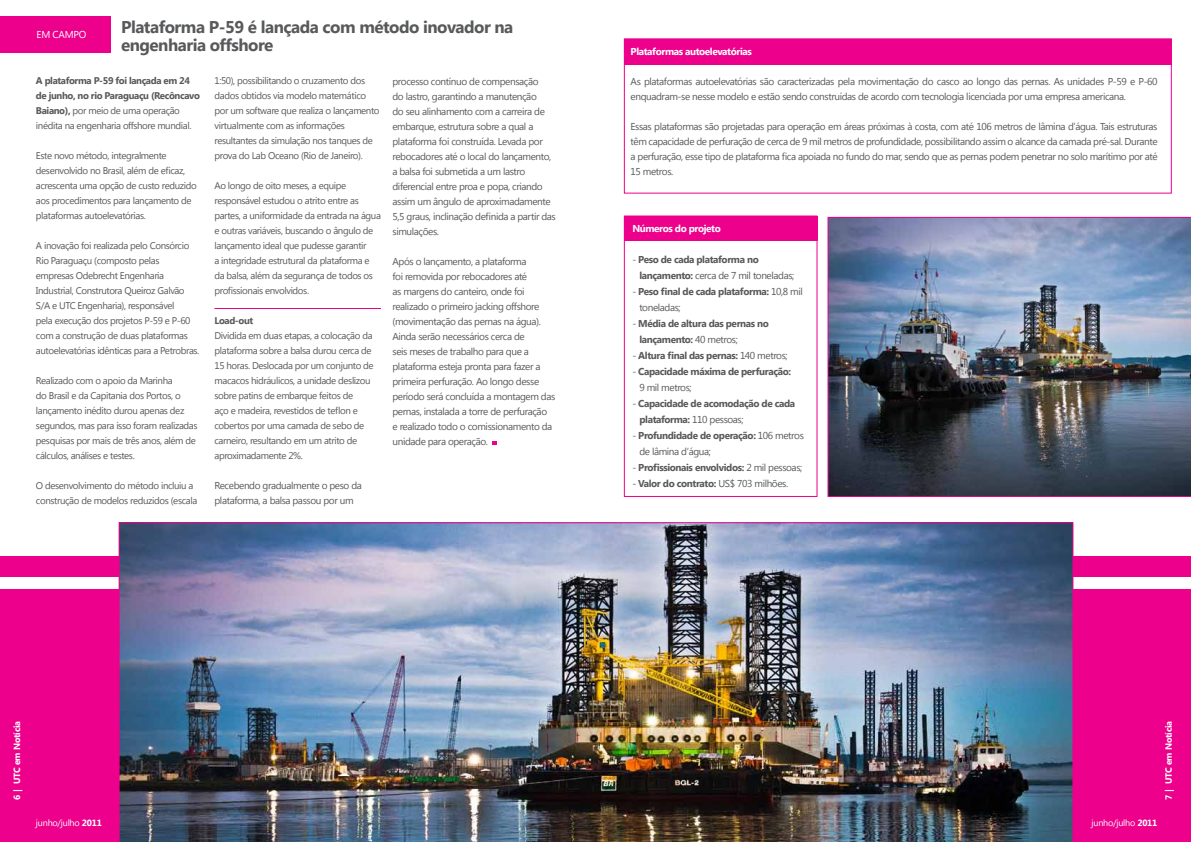
<style>
.page{position:relative;width:1191px;height:842px;background:#fff}
.page>*{position:absolute;margin:0;border:0;box-sizing:border-box;transform-origin:0 0}
.t1{font:700 17px/18px "Segoe UI";letter-spacing:-.03em;color:#58595b}
.t2{font:10px/15px "Segoe UI";letter-spacing:-.04em;color:#58595b}
.t3{font:700 10px/16px "Segoe UI";letter-spacing:-.04em;color:#58595b}
.t4{font:700 10px "Segoe UI";letter-spacing:-.04em;color:#fff}
.t5{font:10px "Segoe UI";letter-spacing:-.025em;color:#fff}
.t6{font:9.7px/15px "Segoe UI";letter-spacing:-.04em;color:#58595b}
.t7{font:700 9.7px/15px "Segoe UI";letter-spacing:-.04em;color:#58595b}
.t8{font:9px "Segoe UI";letter-spacing:-.025em;color:#fff}
.t9{font:700 9px "Segoe UI";letter-spacing:-.02em;color:#fff}
.s1{font-weight:400}
.s2{font-weight:700}
</style>
<div class="page">
<div style="left:0;top:590px;width:1191px;height:252px;background:#ec008c"></div>
<div style="left:0;top:556px;width:1191px;height:21px;background:#ec008c"></div>
<div style="left:0;top:16px;width:111px;height:37px;background:#ec008c"></div>
<div style="left:624px;top:216px;width:193px;height:24px;background:#ec008c"></div>
<div style="left:624px;top:215px;width:193px;height:282px;border:1px solid #ec008c"></div>
<div style="left:624px;top:39px;width:547px;height:25px;background:#ec008c"></div>
<div style="left:624px;top:38px;width:547px;height:156px;border:1px solid #ec008c"></div>
<img style="left:119px;top:522px;width:954px;height:320px">
<img style="left:827px;top:217px;width:364px;height:280px">
<svg style="left:492px;top:441px;width:4px;height:4px"></svg>
<hr style="left:214px;top:308px;width:167px;height:1px;background:#ec008c">
<p class="t5" style="left:37px;top:27px;width:51px">EM CAMPO</p>
<h1 class="t1" style="left:121px;top:17px;width:394px">Plataforma P-59 é lançada com método inovador na engenharia offshore</h1>
<p class="t7" style="left:36px;top:73px;width:165px">A plataforma P-59 foi lançada em 24 de junho, no rio Paraguaçu (Recôncavo Baiano), <span class="s1">por meio de uma operação inédita na engenharia offshore mundial.</span></p>
<p class="t6" style="left:36px;top:148px;width:162px">Este novo método, integralmente desenvolvido no Brasil, além de eficaz, acrescenta uma opção de custo reduzido aos procedimentos para lançamento de plataformas autoelevatórias.</p>
<p class="t6" style="left:36px;top:238px;width:165px">A inovação foi realizada pelo Consórcio Rio Paraguaçu (composto pelas empresas Odebrecht Engenharia Industrial, Construtora Queiroz Galvão S/A e UTC Engenharia), responsável<br>pela execução dos projetos P-59 e P-60 com a construção de duas plataformas autoelevatórias idênticas para a Petrobras.</p>
<p class="t6" style="left:36px;top:373px;width:163px">Realizado com o apoio da Marinha<br>do Brasil e da Capitania dos Portos, o lançamento inédito durou apenas dez segundos, mas para isso foram realizadas pesquisas por mais de três anos, além de cálculos, análises e testes.</p>
<p class="t6" style="left:36px;top:478px;width:163px">O desenvolvimento do método incluiu a construção de modelos reduzidos (escala</p>
<p class="t6" style="left:214px;top:73px;width:167px">1:50), possibilitando o cruzamento dos dados obtidos via modelo matemático por um software que realiza o lançamento virtualmente com as informações resultantes da simulação nos tanques de prova do Lab Oceano (Rio de Janeiro).</p>
<p class="t6" style="left:214px;top:178px;width:168px">Ao longo de oito meses, a equipe responsável estudou o atrito entre as partes, a uniformidade da entrada na água e outras variáveis, buscando o ângulo de lançamento ideal que pudesse garantir<br>a integridade estrutural da plataforma e da balsa, além da segurança de todos os profissionais envolvidos.</p>
<p class="t7" style="left:214px;top:313px;width:40px">Load-out</p>
<p class="t6" style="left:214px;top:328px;width:161px">Dividida em duas etapas, a colocação da plataforma sobre a balsa durou cerca de 15 horas. Deslocada por um conjunto de macacos hidráulicos, a unidade deslizou sobre patins de embarque feitos de<br>aço e madeira, revestidos de teflon e cobertos por uma camada de sebo de carneiro, resultando em um atrito de aproximadamente 2%.</p>
<p class="t2" style="left:214px;top:478px;width:149px">Recebendo gradualmente o peso da plataforma, a balsa passou por um</p>
<p class="t2" style="left:392px;top:73px;width:165px">processo contínuo de compensação<br>do lastro, garantindo a manutenção<br>do seu alinhamento com a carreira de embarque, estrutura sobre a qual a plataforma foi construída. Levada por rebocadores até o local do lançamento, a balsa foi submetida a um lastro diferencial entre proa e popa, criando assim um ângulo de aproximadamente 5,5 graus, inclinação definida a partir das simulações.</p>
<p class="t2" style="left:392px;top:253px;width:164px">Após o lançamento, a plataforma<br>foi removida por rebocadores até<br>as margens do canteiro, onde foi realizado o primeiro jacking offshore (movimentação das pernas na água).<br>Ainda serão necessários cerca de<br>seis meses de trabalho para que a plataforma esteja pronta para fazer a primeira perfuração. Ao longo desse período será concluída a montagem das pernas, instalada a torre de perfuração<br>e realizado todo o comissionamento da unidade para operação.</p>
<p class="t4" style="left:630px;top:44px;width:123px">Plataformas autoelevatórias</p>
<p class="t2" style="left:630px;top:73px;width:528px">As plataformas autoelevatórias são caracterizadas pela movimentação do casco ao longo das pernas. As unidades P-59 e P-60 enquadram-se nesse modelo e estão sendo construídas de acordo com tecnologia licenciada por uma empresa americana.</p>
<p class="t2" style="left:630px;top:118px;width:528px;text-align:justify">Essas plataformas são projetadas para operação em áreas próximas à costa, com até 106 metros de lâmina d’água. Tais estruturas têm capacidade de perfuração de cerca de 9 mil metros de profundidade, possibilitando assim o alcance da camada pré-sal. Durante a perfuração, esse tipo de plataforma fica apoiada no fundo do mar, sendo que as pernas podem penetrar no solo marítimo por até 15 metros.</p>
<p class="t4" style="left:632px;top:221px;width:90px">Números do projeto</p>
<p class="t3" style="left:639px;top:251px;width:156px;text-indent:-7px"><span class="s1">-</span> Peso de cada plataforma no lançamento: <span class="s1">cerca de 7 mil toneladas;</span></p>
<p class="t3" style="left:639px;top:283px;width:165px;text-indent:-7px"><span class="s1">-</span> Peso final de cada plataforma: <span class="s1">10,8 mil toneladas;</span></p>
<p class="t3" style="left:639px;top:315px;width:131px;text-indent:-7px"><span class="s1">-</span> Média de altura das pernas no lançamento: <span class="s1">40 metros;</span></p>
<p class="t3" style="left:632px;top:347px;width:157px"><span class="s1">-</span> Altura final das pernas: <span class="s1">140 metros;</span></p>
<p class="t3" style="left:639px;top:363px;width:153px;text-indent:-7px"><span class="s1">-</span> Capacidade máxima de perfuração:<br><span class="s1">9 mil metros;</span></p>
<p class="t3" style="left:639px;top:395px;width:157px;text-indent:-7px"><span class="s1">-</span> Capacidade de acomodação de cada plataforma: <span class="s1">110 pessoas;</span></p>
<p class="t2" style="left:639px;top:427px;width:166px;line-height:16px;text-indent:-7px">- <span class="s2">Profundidade de operação:</span> 106 metros de lâmina d’água;</p>
<p class="t3" style="left:632px;top:459px;width:171px"><span class="s1">-</span> Profissionais envolvidos: <span class="s1">2 mil pessoas;</span></p>
<p class="t3" style="left:632px;top:475px;width:157px"><span class="s1">-</span> Valor do contrato: <span class="s1">US$ 703 milhões.</span></p>
<p class="t9" style="left:11px;top:800px;width:80px;rotate:-90deg">6 | UTC em Notícia</p>
<p class="t9" style="left:1162px;top:800px;width:80px;rotate:-90deg">7 | UTC em Notícia</p>
<p class="t8" style="left:36px;top:816px;width:67px">junho/julho <span class="s2">2011</span></p>
<p class="t8" style="left:1091px;top:816px;width:67px">junho/julho <span class="s2">2011</span></p>
</div>
